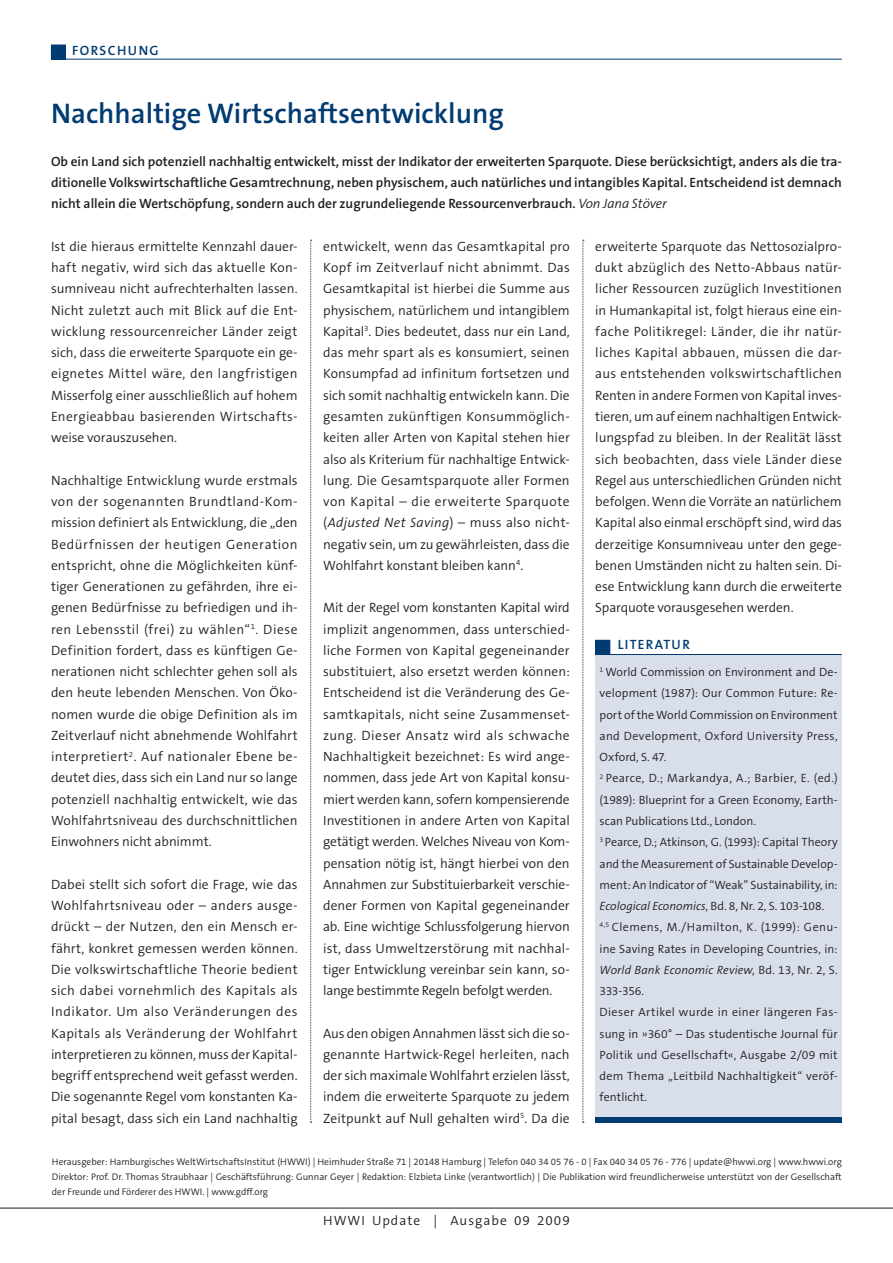
<style>
.page{position:relative;width:893px;height:1263px;background:#fff}
.page>*{position:absolute;margin:0;border:0;box-sizing:border-box;transform-origin:0 0}
.Headline{font:600 28.5px "The Sans B6";color:#003b71}
.Fliesstext{font:300 13.5px/21.3px "The Sans B4";color:#231f20;text-align:justify}
.Fliesstext-2{font:600 13.5px/21.3px "The Sans B6";color:#231f20;text-align:justify}
.Fliesstext-3{font:300 13.5px "The Sans B4";letter-spacing:.075em;color:#231f20}
.Themen{font:600 13.5px "The Sans B6";letter-spacing:.1em;color:#003b71}
.Fliesstext-4{font:300 12px/21.3px "The Sans B4";letter-spacing:.005em;color:#231f20;text-align:justify}
.Bildunterschrift{font:300 9.6px/14.9px "The Sans B4";color:#231f20}
.s1{font-family:"The Sans B4";font-weight:300;font-style:italic}
.s2{font-style:italic}
</style>
<div class="page">
<div style="left:51px;top:45px;width:15px;height:14px;background:#003b71"></div>
<hr style="left:51px;top:59px;width:791px;height:1px;background:#003b71">
<hr style="left:0;top:1208px;width:893px;height:1px;background:#231f20">
<svg style="left:583px;top:240px;width:1px;height:883px"></svg>
<svg style="left:310px;top:240px;width:2px;height:883px"></svg>
<div style="left:595px;top:655px;width:247px;height:468px;background:#d8dfeb"></div>
<hr style="left:595px;top:654px;width:247px;height:1px;background:#003b71">
<div style="left:596px;top:640px;width:14px;height:14px;background:#003b71"></div>
<div style="left:595px;top:640px;width:15px;height:15px;border:1px solid #003b71"></div>
<div style="left:595px;top:1117px;width:247px;height:6px;background:#003b71"></div>
<p class="Themen" style="left:72px;top:43px;width:88px">FORSCHUNG</p>
<p class="Headline" style="left:51px;top:98px;width:454px">Nachhaltige Wirtschaftsentwicklung</p>
<p class="Fliesstext-2" style="left:51px;top:151px;width:792px">Ob ein Land sich potenziell nachhaltig entwickelt, misst der Indikator der erweiterten Sparquote. Diese berücksichtigt, anders als die tra&shy;ditionelle Volkswirtschaftliche Gesamtrechnung, neben physischem, auch natürliches und intangibles Kapital. Entscheidend ist demnach nicht allein die Wertschöpfung, sondern auch der zugrundeliegende Ressourcenverbrauch. <span class="s1">Von Jana Stöver</span></p>
<p class="Fliesstext" style="left:51px;top:236px;width:248px">Ist die hieraus ermittelte Kennzahl dauer&shy;haft negativ, wird sich das aktuelle Kon&shy;sumniveau nicht aufrechterhalten lassen.<br>Nicht zuletzt auch mit Blick auf die Ent&shy;wicklung ressourcenreicher Länder zeigt sich, dass die erweiterte Sparquote ein ge&shy;eignetes Mittel wäre, den langfristigen Misserfolg einer ausschließlich auf hohem Energieabbau basierenden Wirtschafts&shy;weise vorauszusehen.</p>
<p class="Fliesstext" style="left:51px;top:470px;width:248px">Nachhaltige Entwicklung wurde erstmals von der sogenannten Brundtland-Kom&shy;mission definiert als Entwicklung, die „den Bedürfnissen der heutigen Generation entspricht, ohne die Möglichkeiten künf&shy;tiger Generationen zu gefährden, ihre ei&shy;genen Bedürfnisse zu befriedigen und ih&shy;ren Lebensstil (frei) zu wählen“<sup>1</sup>. Diese Definition fordert, dass es künftigen Ge&shy;nerationen nicht schlechter gehen soll als den heute lebenden Menschen. Von Öko&shy;nomen wurde die obige Definition als im Zeitverlauf nicht abnehmende Wohlfahrt interpretiert<sup>2</sup>. Auf nationaler Ebene be&shy;deutet dies, dass sich ein Land nur so lange potenziell nachhaltig entwickelt, wie das Wohlfahrtsniveau des durchschnittlichen Einwohners nicht abnimmt.</p>
<p class="Fliesstext" style="left:51px;top:874px;width:248px">Dabei stellt sich sofort die Frage, wie das Wohlfahrtsniveau oder – anders ausge&shy;drückt – der Nutzen, den ein Mensch er&shy;fährt, konkret gemessen werden können.<br>Die volkswirtschaftliche Theorie bedient sich dabei vornehmlich des Kapitals als Indikator. Um also Veränderungen des Kapitals als Veränderung der Wohlfahrt interpretieren zu können, muss der Kapital&shy;begriff entsprechend weit gefasst werden.<br>Die sogenannte Regel vom konstanten Ka&shy;pital besagt, dass sich ein Land nachhaltig</p>
<p class="Fliesstext" style="left:323px;top:236px;width:248px">entwickelt, wenn das Gesamtkapital pro Kopf im Zeitverlauf nicht abnimmt. Das Gesamtkapital ist hierbei die Summe aus physischem, natürlichem und intangiblem Kapital<sup>3</sup>. Dies bedeutet, dass nur ein Land, das mehr spart als es konsumiert, seinen Konsumpfad ad infinitum fortsetzen und sich somit nachhaltig entwickeln kann. Die gesamten zukünftigen Konsummöglich&shy;keiten aller Arten von Kapital stehen hier also als Kriterium für nachhaltige Entwick&shy;lung. Die Gesamtsparquote aller Formen von Kapital – die erweiterte Sparquote (<span class="s2">Adjusted Net Saving</span>) – muss also nicht&shy;negativ sein, um zu gewährleisten, dass die Wohlfahrt konstant bleiben kann<sup>4</sup>.</p>
<p class="Fliesstext" style="left:323px;top:597px;width:248px">Mit der Regel vom konstanten Kapital wird implizit angenommen, dass unterschied&shy;liche Formen von Kapital gegeneinander substituiert, also ersetzt werden können:<br>Entscheidend ist die Veränderung des Ge&shy;samtkapitals, nicht seine Zusammenset&shy;zung. Dieser Ansatz wird als schwache Nachhaltigkeit bezeichnet: Es wird ange&shy;nommen, dass jede Art von Kapital konsu&shy;miert werden kann, sofern kompensierende Investitionen in andere Arten von Kapital getätigt werden. Welches Niveau von Kom&shy;pensation nötig ist, hängt hierbei von den Annahmen zur Substituierbarkeit verschie&shy;dener Formen von Kapital gegeneinander ab. Eine wichtige Schlussfolgerung hiervon ist, dass Umweltzerstörung mit nachhal&shy;tiger Entwicklung vereinbar sein kann, so&shy;lange bestimmte Regeln befolgt werden.</p>
<p class="Fliesstext" style="left:323px;top:1023px;width:248px">Aus den obigen Annahmen lässt sich die so&shy;genannte Hartwick-Regel herleiten, nach der sich maximale Wohlfahrt erzielen lässt, indem die erweiterte Sparquote zu jedem Zeitpunkt auf Null gehalten wird<sup>5</sup>. Da die</p>
<p class="Fliesstext" style="left:595px;top:236px;width:248px">erweiterte Sparquote das Nettosozialpro&shy;dukt abzüglich des Netto-Abbaus natür&shy;licher Ressourcen zuzüglich Investitionen in Humankapital ist, folgt hieraus eine ein&shy;fache Politikregel: Länder, die ihr natür&shy;liches Kapital abbauen, müssen die dar&shy;aus entstehenden volkswirtschaftlichen Renten in andere Formen von Kapital inves&shy;tieren, um auf einem nachhaltigen Entwick&shy;lungspfad zu bleiben. In der Realität lässt sich beobachten, dass viele Länder diese Regel aus unterschiedlichen Gründen nicht befolgen. Wenn die Vorräte an natürlichem Kapital also einmal erschöpft sind, wird das derzeitige Konsumniveau unter den gege&shy;benen Umständen nicht zu halten sein. Di&shy;ese Entwicklung kann durch die erweiterte Sparquote vorausgesehen werden.</p>
<p class="Themen" style="left:618px;top:637px;width:74px">LITERATUR</p>
<p class="Fliesstext-4" style="left:600px;top:662px;width:240px"><sup>1</sup> World Commission on Environment and De&shy;velopment (1987): Our Common Future: Re&shy;port of the World Commission on Environment and Development, Oxford University Press, Oxford, S. 47.</p>
<p class="Fliesstext-4" style="left:600px;top:768px;width:240px"><sup>2</sup> Pearce, D.; Markandya, A.; Barbier, E. (ed.) (1989): Blueprint for a Green Economy, Earth&shy;scan Publications Ltd., London.</p>
<p class="Fliesstext-4" style="left:600px;top:832px;width:240px"><sup>3</sup> Pearce, D.; Atkinson, G. (1993): Capital Theory and the Measurement of Sustainable Develop&shy;ment: An Indicator of “Weak” Sustainability, in:<br><span class="s2">Ecological Economics</span>, Bd. 8, Nr. 2, S. 103-108.</p>
<p class="Fliesstext-4" style="left:600px;top:917px;width:240px"><sup>4,5</sup> Clemens, M./Hamilton, K. (1999): Genu&shy;ine Saving Rates in Developing Countries, in:<br><span class="s2">World Bank Economic Review</span>, Bd. 13, Nr. 2, S.<br>333-356.</p>
<p class="Fliesstext-4" style="left:600px;top:1002px;width:240px">Dieser Artikel wurde in einer längeren Fas&shy;sung in »360° – Das studentische Journal für Politik und Gesellschaft«, Ausgabe 2/09 mit dem Thema „Leitbild Nachhaltigkeit“ veröf&shy;fentlicht.</p>
<p class="Bildunterschrift" style="left:52px;top:1155px;width:791px">Herausgeber: Hamburgisches WeltWirtschaftsInstitut (HWWI) | Heimhuder Straße 71 | 20148 Hamburg | Telefon 040 34 05 76 - 0 | Fax 040 34 05 76 - 776 | update@hwwi.org | www.hwwi.org</p>
<p class="Bildunterschrift" style="left:52px;top:1170px;width:791px">Direktor: Prof. Dr. Thomas Straubhaar | Geschäftsführung: Gunnar Geyer | Redaktion: Elzbieta Linke (verantwortlich) | Die Publikation wird freundlicherweise unterstützt von der Gesellschaft der Freunde und Förderer des HWWI. | www.gdff.org</p>
<p class="Fliesstext-3" style="left:323px;top:1213px;width:248px">HWWI Update | Ausgabe 09 2009</p>
</div>
